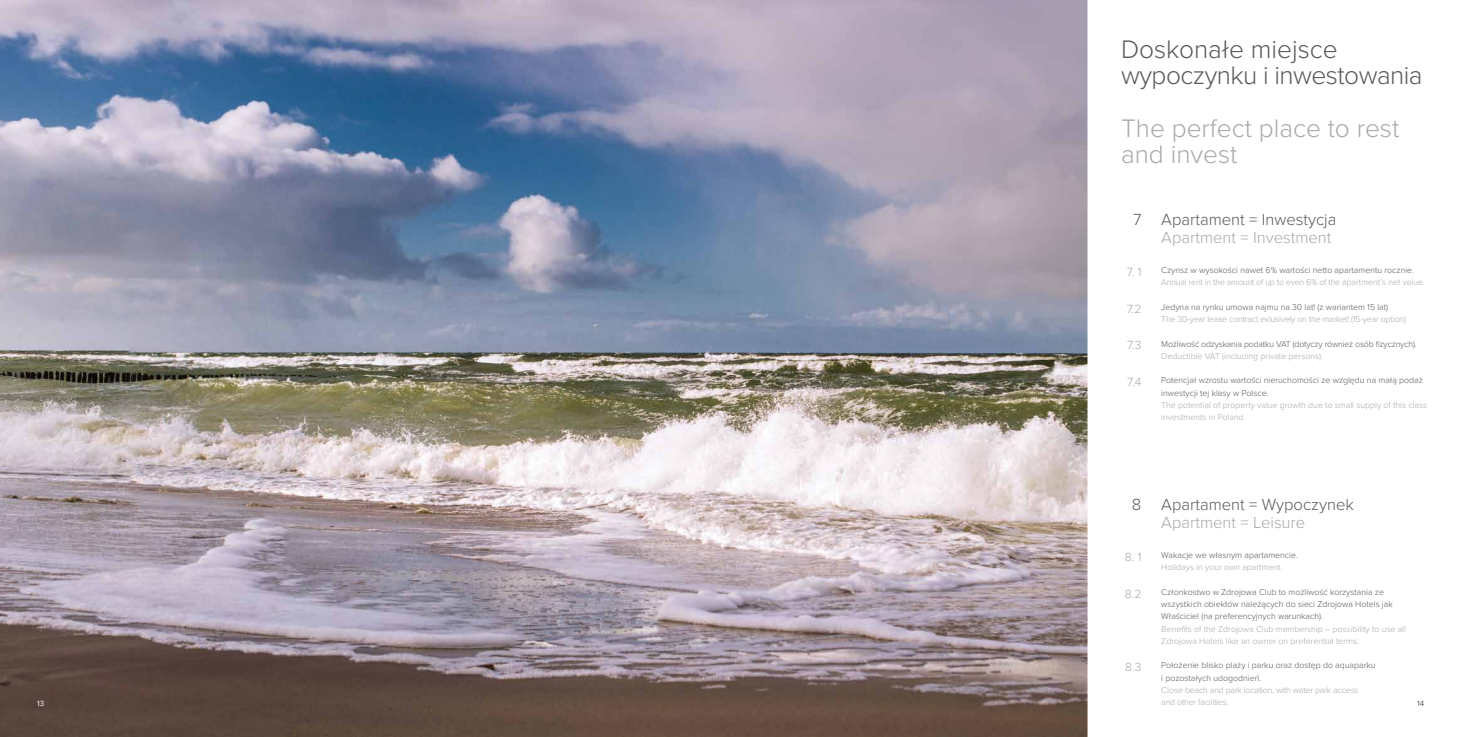
<style>
.page{position:relative;width:1474px;height:737px;background:#fff}
.page>*{position:absolute;margin:0;border:0;box-sizing:border-box;transform-origin:0 0}
.t1{font:300 26.25px/26.2px "Proxima Nova";letter-spacing:-.02em;color:#58595b}
.t2{font:300 26.25px/26.2px "Proxima Nova";color:#a7a9ac}
.t3{font:300 16.62px "Proxima Nova";color:#58595b}
.t4{font:300 16.62px "Proxima Nova";color:#a7a9ac}
.t5{font:300 12.25px "Proxima Nova";color:#a7a9ac}
.t6{font:300 8.75px/12.2px "Proxima Nova";color:#58595b}
.t7{font:300 8.75px/12.2px "Proxima Nova";color:#a7a9ac}
.t8{font:300 8.75px/12.2px "Proxima Nova";letter-spacing:-.02em;color:#a7a9ac}
.t9{font:300 8.75px "Proxima Nova";letter-spacing:-.02em;color:#58595b}
.t10{font:7.88px "Proxima Nova";color:#fff}
.t11{font:7.88px "Proxima Nova";color:#58595b}
</style>
<div class="page">
<img style="left:0;top:0;width:1087px;height:737px">
<h1 class="t1" style="left:1121px;top:35px;width:303px">Doskonałe miejsce wypoczynku i inwestowania</h1>
<h1 class="t2" style="left:1121px;top:113px;width:280px">The perfect place to rest and invest</h1>
<h2 class="t3" style="left:1133px;top:207px;width:10px">7</h2>
<h3 class="t5" style="left:1126px;top:262px;width:16px">7. 1</h3>
<h3 class="t5" style="left:1126px;top:299px;width:16px">7.2</h3>
<h3 class="t5" style="left:1127px;top:336px;width:16px">7.3</h3>
<h3 class="t5" style="left:1127px;top:373px;width:16px">7.4</h3>
<h2 class="t3" style="left:1161px;top:207px;width:177px">Apartament = Inwestycja</h2>
<h2 class="t4" style="left:1161px;top:225px;width:172px">Apartment = Investment</h2>
<p class="t6" style="left:1161px;top:263px;width:254px">Czynsz w wysokości nawet 6% wartości netto apartamentu rocznie.</p>
<p class="t8" style="left:1161px;top:276px;width:265px">Annual rent in the amount of up to even 6% of the apartment’s net value.</p>
<p class="t6" style="left:1161px;top:300px;width:228px">Jedyna na rynku umowa najmu na 30 lat! (z wariantem 15 lat)</p>
<p class="t8" style="left:1161px;top:312px;width:246px">The 30-year lease contract exlusively on the market! (15-year option)</p>
<p class="t9" style="left:1161px;top:337px;width:257px">Możliwość odzyskania podatku VAT (dotyczy również osób fizycznych).</p>
<p class="t7" style="left:1161px;top:349px;width:163px">Deductible VAT (including private persons).</p>
<p class="t6" style="left:1161px;top:374px;width:263px">Potencjał wzrostu wartości nieruchomości ze względu na małą podaż inwestycji tej klasy w Polsce.</p>
<p class="t7" style="left:1161px;top:398px;width:267px">The potential of property value growth due to small supply of this class investments in Poland.</p>
<h2 class="t3" style="left:1131px;top:492px;width:11px">8</h2>
<h2 class="t3" style="left:1161px;top:492px;width:194px">Apartament = Wypoczynek</h2>
<h2 class="t4" style="left:1161px;top:510px;width:145px">Apartment = Leisure</h2>
<p class="t6" style="left:1161px;top:548px;width:138px">Wakacje we własnym apartamencie.</p>
<p class="t7" style="left:1161px;top:560px;width:123px">Holidays in your own apartment.</p>
<p class="t6" style="left:1161px;top:585px;width:233px">Członkostwo w Zdrojowa Club to możliwość korzystania ze wszystkich obiektów należących do sieci Zdrojowa Hotels jak<br>Właściciel (na preferencyjnych warunkach).</p>
<p class="t7" style="left:1161px;top:622px;width:246px">Benefits of the Zdrojowa Club membership – possibility to use all<br>Zdrojowa Hotels like an owner on preferential terms.</p>
<p class="t6" style="left:1161px;top:658px;width:216px">Położenie blisko plaży i parku oraz dostęp do aquaparku i pozostałych udogodnień.</p>
<p class="t8" style="left:1161px;top:683px;width:199px">Close beach and park location, with water park access and other facilities.</p>
<h3 class="t5" style="left:1124px;top:547px;width:18px">8. 1</h3>
<h3 class="t5" style="left:1124px;top:584px;width:18px">8.2</h3>
<h3 class="t5" style="left:1125px;top:658px;width:18px">8.3</h3>
<p class="t10" style="left:37px;top:697px;width:9px">13</p>
<p class="t11" style="left:1417px;top:697px;width:9px">14</p>
</div>
